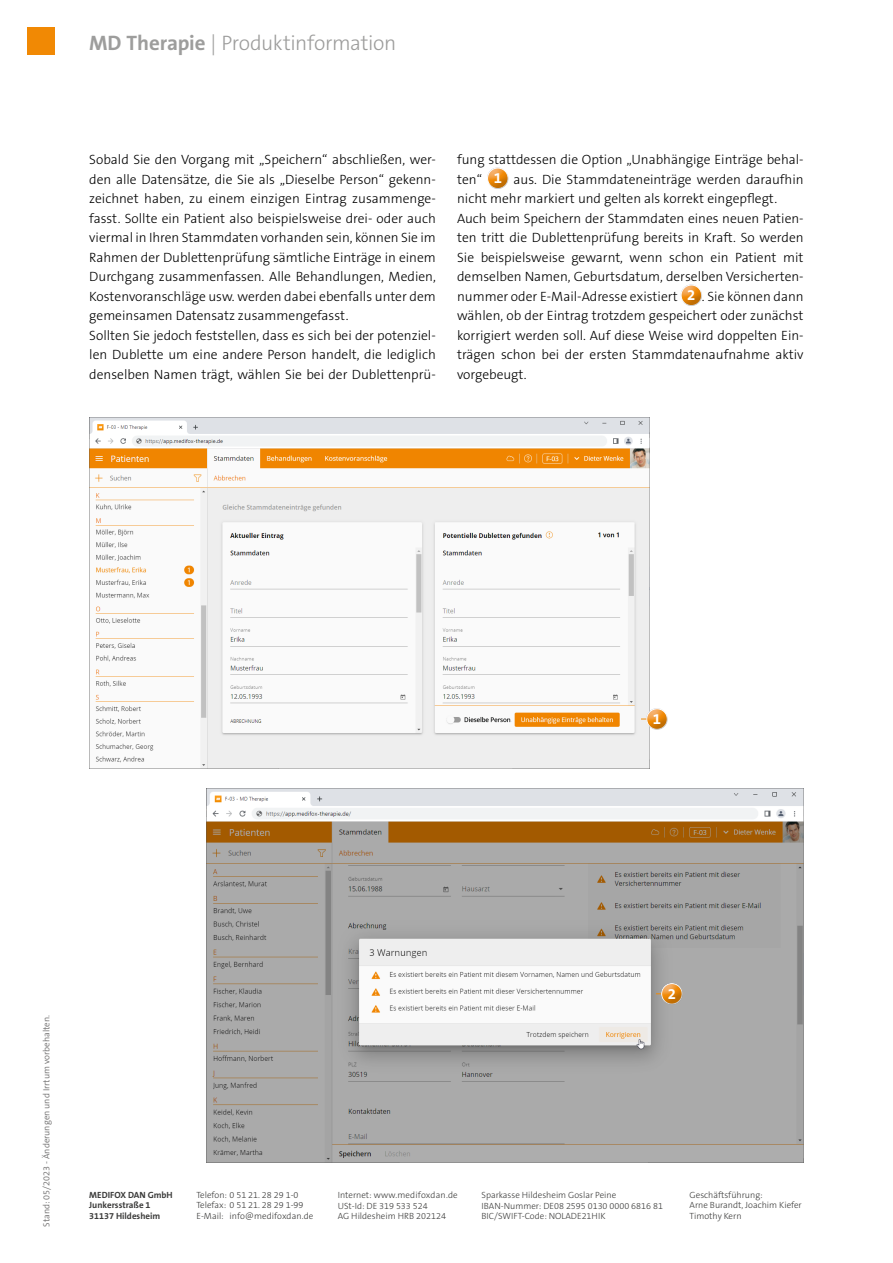
<style>
.page{position:relative;width:893px;height:1263px;background:#fff}
.page>*{position:absolute;margin:0;border:0;box-sizing:border-box;transform-origin:0 0}
.t1{font:300 21px "The Sans B3";letter-spacing:-.015em;color:#9d9d9c}
.t2{font:700 15px "The Sans B7";color:#fff}
.t3{font:300 13.5px/19.5px "The Sans B3";color:#000}
.t4{font:300 9px/10.8px "The Sans B3";color:#3c3c3b}
.t5{font:300 9px "The Sans B4";color:#706f6f}
.t6{font:700 9px/10.8px "The Sans B7";color:#3c3c3b}
.s1{font-family:"The Sans B7";font-weight:700}
.s2{font-family:"The Sans B7";font-weight:700;font-size:15px;color:#fff}
</style>
<div class="page">
<div style="left:28px;top:28px;width:27px;height:27px;background:#f18904"></div>
<div style="left:480px;top:166px;width:39px;height:25px;background:#000;opacity:.2"></div>
<div style="left:674px;top:283px;width:39px;height:25px;background:#000;opacity:.2"></div>
<img style="left:89px;top:418px;width:561px;height:351px">
<img style="left:206px;top:788px;width:598px;height:374px">
<div style="left:636px;top:699px;width:38px;height:33px;background:#7682a5;opacity:.75"></div>
<div style="left:639px;top:707px;width:39px;height:25px;background:#000;opacity:.2"></div>
<div style="left:650px;top:974px;width:39px;height:32px;background:#7682a5;opacity:.75"></div>
<div style="left:654px;top:981px;width:39px;height:26px;background:#000;opacity:.2"></div>
<h1 class="t1" style="left:89px;top:32px;width:309px"><span class="s1">MD Therapie</span> | Produktinformation</h1>
<p class="t3" style="left:89px;top:151px;width:348px">Sobald Sie den Vorgang mit „Speichern“ abschließen, wer&shy;den alle Datensätze, die Sie als „Dieselbe Person“ gekenn&shy;zeichnet haben, zu einem einzigen Eintrag zusammenge&shy;fasst. Sollte ein Patient also beispielsweise drei- oder auch viermal in Ihren Stammdaten vorhanden sein, können Sie im Rahmen der Dublettenprüfung sämtliche Einträge in einem Durchgang zusammenfassen. Alle Behandlungen, Medien, Kostenvoranschläge usw. werden dabei ebenfalls unter dem gemeinsamen Datensatz zusammengefasst.<br>Sollten Sie jedoch feststellen, dass es sich bei der potenziel&shy;len Dublette um eine andere Person handelt, die lediglich denselben Namen trägt, wählen Sie bei der Dublettenprü-</p>
<p class="t3" style="left:457px;top:151px;width:348px">fung stattdessen die Option „Unabhängige Einträge behal&shy;ten“ <span class="s2">1</span> aus. Die Stammdateneinträge werden daraufhin nicht mehr markiert und gelten als korrekt eingepflegt.<br>Auch beim Speichern der Stammdaten eines neuen Patien&shy;ten tritt die Dublettenprüfung bereits in Kraft. So werden Sie beispielsweise gewarnt, wenn schon ein Patient mit demselben Namen, Geburtsdatum, derselben Versicherten&shy;nummer oder E-Mail-Adresse existiert <span class="s2">2</span> . Sie können dann wählen, ob der Eintrag trotzdem gespeichert oder zunächst korrigiert werden soll. Auf diese Weise wird doppelten Ein&shy;trägen schon bei der ersten Stammdatenaufnahme aktiv vorgebeugt.</p>
<p class="t2" style="left:653px;top:711px;width:10px">1</p>
<p class="t5" style="left:42px;top:1227px;width:213px;rotate:-90deg">Stand: 05/2023 - Änderungen und Irrtum vorbehalten.</p>
<p class="t2" style="left:668px;top:986px;width:10px">2</p>
<p class="t6" style="left:89px;top:1190px;width:85px">MEDIFOX DAN GmbH<br>Junkersstraße 1<br>31137 Hildesheim</p>
<p class="t4" style="left:196px;top:1190px;width:118px">Telefon: 0 51 21. 28 29 1-0<br>Telefax: 0 51 21. 28 29 1-99<br>E-Mail: info@medifoxdan.de</p>
<p class="t4" style="left:338px;top:1190px;width:121px">Internet: www.medifoxdan.de<br>USt-Id: DE 319 533 524<br>AG Hildesheim HRB 202124</p>
<p class="t4" style="left:481px;top:1190px;width:183px">Sparkasse Hildesheim Goslar Peine<br>IBAN-Nummer: DE08 2595 0130 0000 6816 81<br>BIC/SWIFT-Code: NOLADE21HIK</p>
<p class="t4" style="left:690px;top:1190px;width:114px">Geschäftsführung:<br>Arne Burandt, Joachim Kiefer<br>Timothy Kern</p>
</div>
